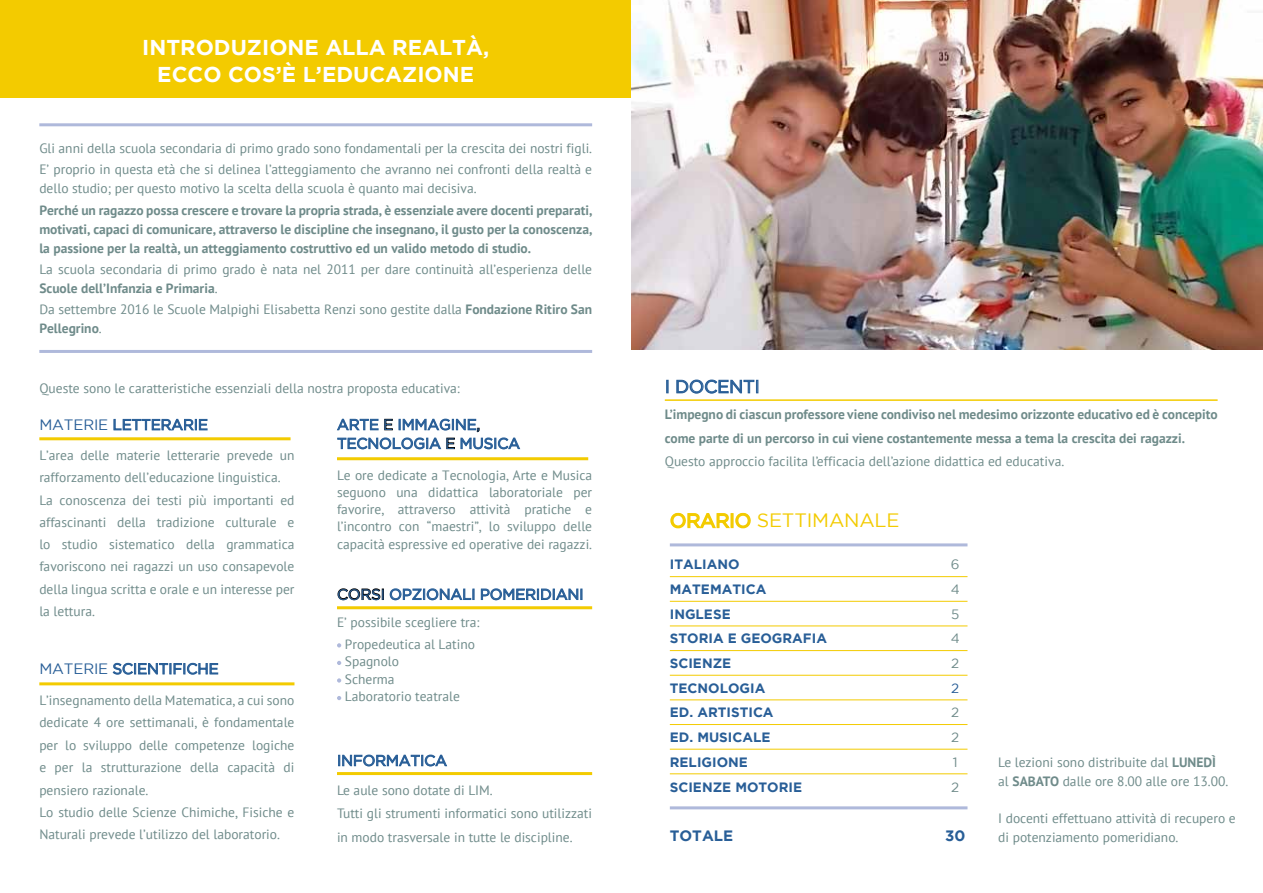
<style>
.page{position:relative;width:1263px;height:893px;background:#fff}
.page>*{position:absolute;margin:0;border:0;box-sizing:border-box;transform-origin:0 0}
.t1{font:700 21.45px/26.8px "Gotham";color:#fff;text-align:center}
.t2{font:19.35px "Gotham";letter-spacing:-.01em;color:#f3cb00}
.t3{font:18px "Gotham";letter-spacing:-.01em;color:#285e97}
.t4{font:15px/18.8px "Gotham";letter-spacing:-.01em;color:#285e97}
.t5{font:700 15px "Gotham";color:#285e97}
.t6{font:13.5px/22.2px "PT Sans";color:#6f8b8a}
.t7{font:700 13.5px/19px "PT Sans";color:#6f8b8a;text-align:justify}
.t8{font:700 13.5px "Gotham";color:#285e97}
.t9{font:13.5px "Gotham";color:#6f8b8a}
.t10{font:13.5px "Gotham";color:#285e97}
.s1{font-weight:700}
</style>
<div class="page">
<div style="left:0;top:0;width:631px;height:98px;background:#f3cb00"></div>
<hr style="left:39px;top:123px;width:553px;height:3px;background:#afb9db">
<hr style="left:39px;top:350px;width:553px;height:3px;background:#afb9db">
<svg style="left:667px;top:380px;width:1px;height:13px"></svg>
<svg style="left:676px;top:379px;width:82px;height:15px"></svg>
<svg style="left:113px;top:418px;width:95px;height:13px"></svg>
<hr style="left:39px;top:437px;width:252px;height:3px;background:#f3cb00">
<svg style="left:337px;top:418px;width:184px;height:32px"></svg>
<hr style="left:337px;top:457px;width:251px;height:3px;background:#f3cb00">
<svg style="left:112px;top:662px;width:107px;height:13px"></svg>
<hr style="left:39px;top:682px;width:255px;height:3px;background:#f3cb00">
<hr style="left:337px;top:606px;width:255px;height:3px;background:#f3cb00">
<hr style="left:337px;top:772px;width:255px;height:3px;background:#f3cb00">
<svg style="left:337px;top:643px;width:4px;height:4px"></svg>
<svg style="left:337px;top:661px;width:4px;height:4px"></svg>
<svg style="left:337px;top:678px;width:4px;height:5px"></svg>
<svg style="left:337px;top:696px;width:4px;height:4px"></svg>
<svg style="left:337px;top:588px;width:46px;height:12px"></svg>
<svg style="left:389px;top:588px;width:85px;height:13px"></svg>
<svg style="left:481px;top:588px;width:101px;height:13px"></svg>
<svg style="left:338px;top:754px;width:109px;height:13px"></svg>
<img style="left:631px;top:0;width:632px;height:350px">
<hr style="left:665px;top:399px;width:552px;height:2px;background:#f3cb00">
<svg style="left:670px;top:512px;width:81px;height:17px"></svg>
<hr style="left:670px;top:543px;width:297px;height:3px;background:#afb9db">
<hr style="left:670px;top:806px;width:297px;height:3px;background:#afb9db">
<hr style="left:670px;top:576px;width:297px;height:1px;background:#f3cb00">
<hr style="left:670px;top:675px;width:297px;height:1px;background:#f3cb00">
<hr style="left:670px;top:626px;width:297px;height:1px;background:#f3cb00">
<hr style="left:670px;top:724px;width:297px;height:1px;background:#f3cb00">
<hr style="left:670px;top:601px;width:297px;height:1px;background:#f3cb00">
<hr style="left:670px;top:699px;width:297px;height:1px;background:#f3cb00">
<hr style="left:670px;top:650px;width:297px;height:1px;background:#f3cb00">
<hr style="left:670px;top:749px;width:297px;height:1px;background:#f3cb00">
<hr style="left:670px;top:773px;width:297px;height:1px;background:#f3cb00">
<h1 class="t1" style="left:142px;top:34px;width:349px">INTRODUZIONE ALLA REALTÀ,<br>ECCO COS’È L’EDUCAZIONE</h1>
<p class="t6" style="left:39px;top:138px;width:554px;line-height:21.1px">Gli anni della scuola secondaria di primo grado sono fondamentali per la crescita dei nostri figli.<br>E’ proprio in questa età che si delinea l’atteggiamento che avranno nei confronti della realtà e</p>
<p class="t6" style="left:39px;top:177px;width:439px">dello studio; per questo motivo la scelta della scuola è quanto mai decisiva.</p>
<p class="t7" style="left:39px;top:200px;width:554px">Perché un ragazzo possa crescere e trovare la propria strada, è essenziale avere docenti preparati, motivati, capaci di comunicare, attraverso le discipline che insegnano, il gusto per la conoscenza, la passione per la realtà, un atteggiamento costruttivo ed un valido metodo di studio.</p>
<p class="t6" style="left:39px;top:259px;width:554px;line-height:19px">La scuola secondaria di primo grado è nata nel 2011 per dare continuità all’esperienza delle<br><span class="s1">Scuole dell’Infanzia e Primaria</span>.</p>
<p class="t6" style="left:39px;top:299px;width:554px;line-height:19px">Da settembre 2016 le Scuole Malpighi Elisabetta Renzi sono gestite dalla <span class="s1">Fondazione Ritiro San<br>Pellegrino</span>.</p>
<p class="t6" style="left:39px;top:377px;width:422px">Queste sono le caratteristiche essenziali della nostra proposta educativa:</p>
<h3 class="t3" style="left:665px;top:377px;width:97px">I DOCENTI</h3>
<p class="t4" style="left:39px;top:415px;width:170px">MATERIE LETTERARIE</p>
<p class="t6" style="left:39px;top:444px;width:257px">L’area delle materie letterarie prevede un rafforzamento dell’educazione linguistica.<br>La conoscenza dei testi più importanti ed affascinanti della tradizione culturale e lo studio sistematico della grammatica favoriscono nei ragazzi un uso consapevole della lingua scritta e orale e un interesse per la lettura.</p>
<p class="t4" style="left:39px;top:659px;width:181px">MATERIE SCIENTIFICHE</p>
<p class="t6" style="left:39px;top:689px;width:257px">L’insegnamento della Matematica, a cui sono dedicate 4 ore settimanali, è fondamentale per lo sviluppo delle competenze logiche e per la strutturazione della capacità di pensiero razionale.<br>Lo studio delle Scienze Chimiche, Fisiche e Naturali prevede l’utilizzo del laboratorio.</p>
<p class="t4" style="left:337px;top:415px;width:185px">ARTE E IMMAGINE,<br>TECNOLOGIA E MUSICA</p>
<p class="t6" style="left:337px;top:466px;width:257px;line-height:17.1px;text-align:justify">Le ore dedicate a Tecnologia, Arte e Musica seguono una didattica laboratoriale per favorire, attraverso attività pratiche e l’incontro con “maestri”, lo sviluppo delle capacità espressive ed operative dei ragazzi.</p>
<p class="t4" style="left:337px;top:585px;width:248px">CORSI OPZIONALI POMERIDIANI</p>
<p class="t6" style="left:337px;top:611px;width:144px;line-height:21.6px;text-align:center">E’ possibile scegliere tra:<br>Propedeutica al Latino</p>
<p class="t6" style="left:345px;top:652px;width:117px;line-height:17.5px">Spagnolo<br>Scherma<br>Laboratorio teatrale</p>
<p class="t4" style="left:337px;top:751px;width:112px">INFORMATICA</p>
<p class="t6" style="left:337px;top:778px;width:257px;line-height:23.4px">Le aule sono dotate di LIM.<br>Tutti gli strumenti informatici sono utilizzati in modo trasversale in tutte le discipline.</p>
<p class="t7" style="left:665px;top:403px;width:554px;line-height:23.4px">L’impegno di ciascun professore viene condiviso nel medesimo orizzonte educativo ed è concepito come parte di un percorso in cui viene costantemente messa a tema la crescita dei ragazzi.</p>
<p class="t6" style="left:665px;top:450px;width:401px">Questo approccio facilita l’efficacia dell’azione didattica ed educativa.</p>
<h2 class="t2" style="left:670px;top:510px;width:231px">ORARIO SETTIMANALE</h2>
<p class="t8" style="left:670px;top:556px;width:71px">ITALIANO</p>
<p class="t9" style="left:951px;top:557px;width:10px">6</p>
<p class="t8" style="left:670px;top:581px;width:98px">MATEMATICA</p>
<p class="t9" style="left:951px;top:581px;width:11px">4</p>
<p class="t8" style="left:670px;top:606px;width:62px">INGLESE</p>
<p class="t9" style="left:951px;top:606px;width:10px">5</p>
<p class="t8" style="left:670px;top:631px;width:159px">STORIA E GEOGRAFIA</p>
<p class="t9" style="left:951px;top:631px;width:11px">4</p>
<p class="t8" style="left:670px;top:655px;width:63px">SCIENZE</p>
<p class="t9" style="left:951px;top:656px;width:10px">2</p>
<p class="t8" style="left:670px;top:680px;width:97px">TECNOLOGIA</p>
<p class="t10" style="left:951px;top:680px;width:10px">2</p>
<p class="t8" style="left:670px;top:705px;width:105px">ED. ARTISTICA</p>
<p class="t9" style="left:951px;top:705px;width:10px">2</p>
<p class="t8" style="left:670px;top:730px;width:102px">ED. MUSICALE</p>
<p class="t9" style="left:951px;top:730px;width:10px">2</p>
<p class="t8" style="left:670px;top:754px;width:80px">RELIGIONE</p>
<p class="t9" style="left:953px;top:755px;width:6px">1</p>
<p class="t8" style="left:670px;top:779px;width:134px">SCIENZE MOTORIE</p>
<p class="t9" style="left:951px;top:779px;width:10px">2</p>
<p class="t5" style="left:670px;top:827px;width:65px">TOTALE</p>
<p class="t5" style="left:945px;top:827px;width:22px">30</p>
<p class="t6" style="left:998px;top:753px;width:232px;line-height:18.6px">Le lezioni sono distribuite dal <span class="s1">LUNEDÌ </span>al <span class="s1">SABATO</span> dalle ore 8.00 alle ore 13.00.</p>
<p class="t6" style="left:998px;top:809px;width:239px;line-height:18.6px">I docenti effettuano attività di recupero e di potenziamento pomeridiano.</p>
</div>
